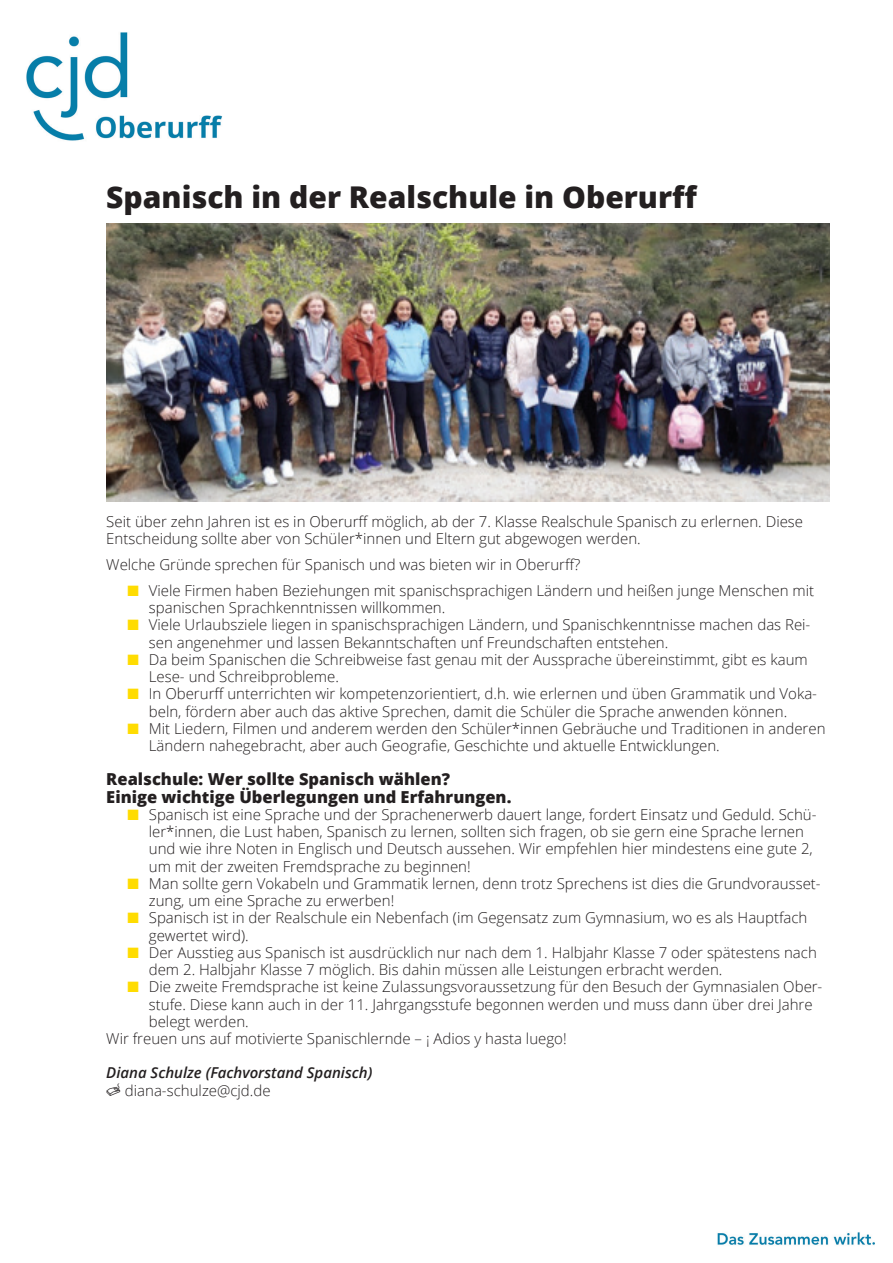
<style>
.page{position:relative;width:893px;height:1263px;background:#fff}
.page>*{position:absolute;margin:0;border:0;box-sizing:border-box;transform-origin:0 0}
.t1{font:800 30px "Open Sans";color:#231f20}
.t2{font:800 16.5px/17.2px "Open Sans";color:#231f20}
.t3{font:300 15px/17.2px "Open Sans";color:#231f20}
.t4{font:italic 600 15px/17.2px "Open Sans";color:#231f20}
.s1{color:#ffdc01}
.s2{font-family:"Dingbest Web";font-weight:400;font-style:normal}
.s3{font-weight:300;font-style:normal}
</style>
<div class="page">
<img style="left:717px;top:1232px;width:158px;height:13px">
<img style="left:106px;top:224px;width:723px;height:278px">
<img style="left:26px;top:32px;width:197px;height:109px">
<h1 class="t1" style="left:106px;top:174px;width:593px">Spanisch in der Realschule in Oberurff</h1>
<p class="t3" style="left:106px;top:512px;width:698px">Seit über zehn Jahren ist es in Oberurff möglich, ab der 7. Klasse Realschule Spanisch zu erlernen. Diese<br>Entscheidung sollte aber von Schüler*innen und Eltern gut abgewogen werden.</p>
<p class="t3" style="left:106px;top:555px;width:476px">Welche Gründe sprechen für Spanisch und was bieten wir in Oberurff?</p>
<p class="t3" style="left:149px;top:581px;width:667px;text-indent:-21px"><span class="s1">■</span> Viele Firmen haben Beziehungen mit spanischsprachigen Ländern und heißen junge Menschen mit spanischen Sprachkenntnissen willkommen.</p>
<p class="t3" style="left:149px;top:616px;width:663px;text-indent:-21px"><span class="s1">■</span> Viele Urlaubsziele liegen in spanischsprachigen Ländern, und Spanischkenntnisse machen das Rei&shy;sen angenehmer und lassen Bekanntschaften unf Freundschaften entstehen.</p>
<p class="t3" style="left:149px;top:650px;width:660px;text-indent:-21px"><span class="s1">■</span> Da beim Spanischen die Schreibweise fast genau mit der Aussprache übereinstimmt, gibt es kaum<br>Lese- und Schreibprobleme.</p>
<p class="t3" style="left:128px;top:685px;width:691px;text-align:center"><span class="s1">■</span> In Oberurff unterrichten wir kompetenzorientiert, d.h. wie erlernen und üben Grammatik und Voka&shy;beln, fördern aber auch das aktive Sprechen, damit die Schüler die Sprache anwenden können.</p>
<p class="t3" style="left:149px;top:719px;width:678px;text-indent:-21px"><span class="s1">■</span> Mit Liedern, Filmen und anderem werden den Schüler*innen Gebräuche und Traditionen in anderen<br>Ländern nahegebracht, aber auch Geografie, Geschichte und aktuelle Entwicklungen.</p>
<p class="t2" style="left:106px;top:770px;width:407px">Realschule: Wer sollte Spanisch wählen?<br>Einige wichtige Überlegungen und Erfahrungen.</p>
<p class="t3" style="left:149px;top:805px;width:669px;text-indent:-21px"><span class="s1">■</span> Spanisch ist eine Sprache und der Sprachenerwerb dauert lange, fordert Einsatz und Geduld. Schü&shy;ler*innen, die Lust haben, Spanisch zu lernen, sollten sich fragen, ob sie gern eine Sprache lernen und wie ihre Noten in Englisch und Deutsch aussehen. Wir empfehlen hier mindestens eine gute 2, um mit der zweiten Fremdsprache zu beginnen!</p>
<p class="t3" style="left:149px;top:874px;width:673px;text-indent:-21px"><span class="s1">■</span> Man sollte gern Vokabeln und Grammatik lernen, denn trotz Sprechens ist dies die Grundvorausset&shy;zung, um eine Sprache zu erwerben!</p>
<p class="t3" style="left:149px;top:909px;width:660px;text-indent:-21px"><span class="s1">■</span> Spanisch ist in der Realschule ein Nebenfach (im Gegensatz zum Gymnasium, wo es als Hauptfach gewertet wird).</p>
<p class="t3" style="left:149px;top:943px;width:670px;text-indent:-21px"><span class="s1">■</span> Der Ausstieg aus Spanisch ist ausdrücklich nur nach dem 1. Halbjahr Klasse 7 oder spätestens nach dem 2. Halbjahr Klasse 7 möglich. Bis dahin müssen alle Leistungen erbracht werden.</p>
<p class="t3" style="left:128px;top:978px;width:696px"><span class="s1">■</span> Die zweite Fremdsprache ist keine Zulassungsvoraussetzung für den Besuch der Gymnasialen Ober-</p>
<p class="t3" style="left:149px;top:995px;width:665px">stufe. Diese kann auch in der 11. Jahrgangsstufe begonnen werden und muss dann über drei Jahre</p>
<p class="t3" style="left:149px;top:1012px;width:102px">belegt werden.</p>
<p class="t3" style="left:106px;top:1029px;width:462px">Wir freuen uns auf motivierte Spanischlernde – ¡ Adios y hasta luego!</p>
<p class="t4" style="left:106px;top:1064px;width:268px">Diana Schulze (Fachvorstand Spanisch)<br><span class="s2">W</span> <span class="s3">diana-schulze@cjd.de</span></p>
</div>
